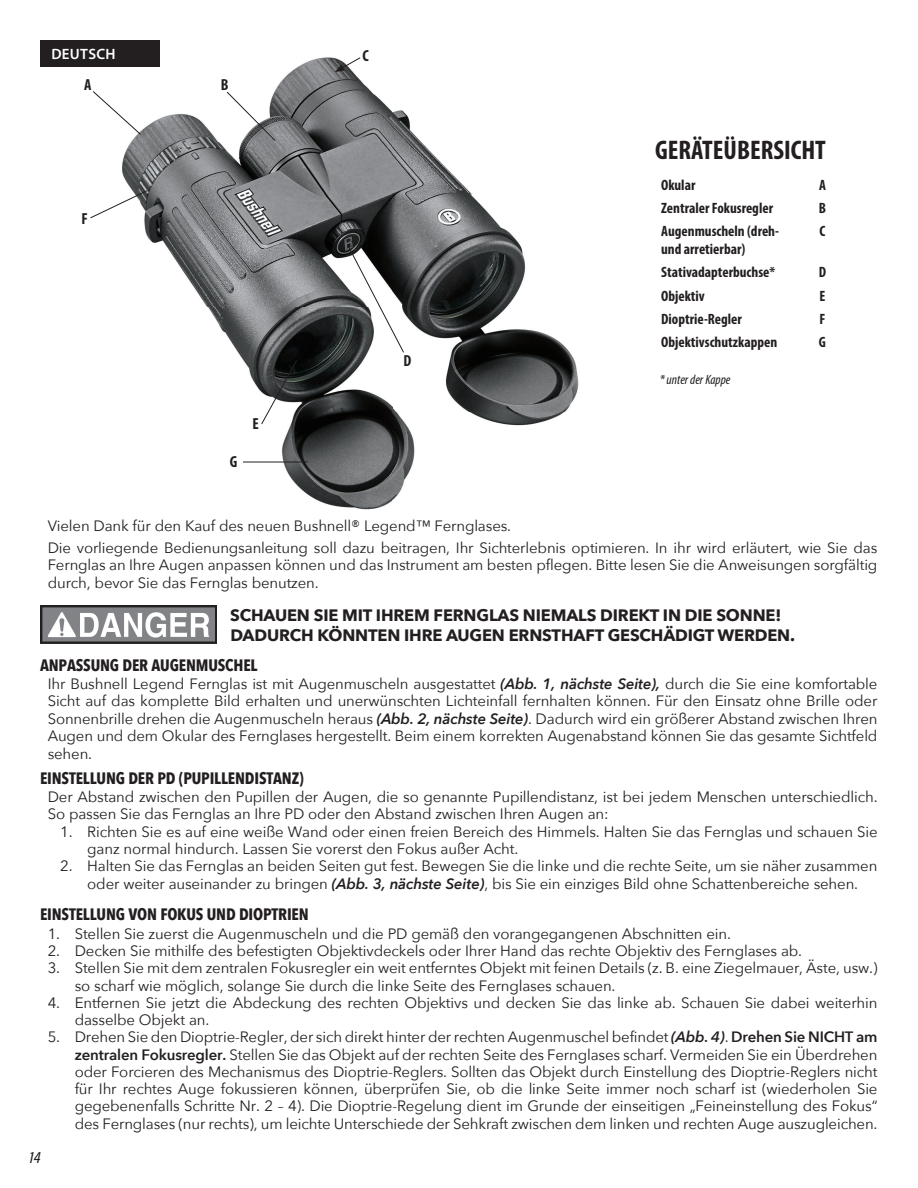
<style>
.page{position:relative;width:918px;height:1188px;background:#fff}
.page>*{position:absolute;margin:0;border:0;box-sizing:border-box;transform-origin:0 0}
.t1{font:700 condensed 27px "Myriad Pro";color:#231f20}
.t2{font:700 16.5px/19.8px "Avenir Next";letter-spacing:-.01em;color:#231f20}
.t3{font:700 16.5px "Avenir Next Condensed";letter-spacing:-.01em;color:#231f20}
.t4{font:italic 500 16.5px "Acumin Pro Cond";color:#231f20}
.t5{font:700 condensed 16.05px "Myriad Pro";color:#231f20}
.t6{font:15px/17.4px "Avenir Next";letter-spacing:-.01em;color:#231f20}
.t7{font:700 condensed 15px/18px "Myriad Pro";color:#231f20}
.t8{font:600 15px "Myriad Pro";letter-spacing:.02em;color:#fff}
.t9{font:italic condensed 13.5px "Myriad Pro";color:#231f20}
.s1{font-weight:600;font-style:italic}
.s2{font-weight:600}
</style>
<div class="page">
<img style="left:40px;top:605px;width:177px;height:39px">
<img style="left:122px;top:57px;width:457px;height:453px">
<svg style="left:335px;top:57px;width:26px;height:15px"></svg>
<svg style="left:226px;top:91px;width:50px;height:51px"></svg>
<svg style="left:93px;top:90px;width:49px;height:45px"></svg>
<svg style="left:348px;top:246px;width:57px;height:107px"></svg>
<svg style="left:90px;top:190px;width:58px;height:29px"></svg>
<svg style="left:261px;top:359px;width:37px;height:66px"></svg>
<hr style="left:243px;top:462px;width:65px;height:1px;background:#231f20">
<div style="left:40px;top:40px;width:120px;height:27px;background:#231f20"></div>
<p class="t8" style="left:51px;top:44px;width:66px">DEUTSCH</p>
<p class="t5" style="left:84px;top:75px;width:9px">A</p>
<p class="t5" style="left:221px;top:75px;width:9px">B</p>
<p class="t5" style="left:82px;top:208px;width:8px">F</p>
<p class="t5" style="left:230px;top:452px;width:9px">G</p>
<p class="t5" style="left:253px;top:414px;width:8px">E</p>
<p class="t5" style="left:362px;top:46px;width:8px">C</p>
<p class="t5" style="left:403px;top:350px;width:9px">D</p>
<h1 class="t1" style="left:655px;top:133px;width:172px">GERÄTEÜBERSICHT</h1>
<p class="t7" style="left:661px;top:175px;width:36px">Okular</p>
<p class="t7" style="left:819px;top:175px;width:8px">A</p>
<p class="t7" style="left:661px;top:199px;width:113px">Zentraler Fokusregler</p>
<p class="t7" style="left:819px;top:199px;width:9px">B</p>
<p class="t7" style="left:661px;top:222px;width:119px">Augenmuscheln (dreh&shy;und arretierbar)</p>
<p class="t7" style="left:820px;top:222px;width:7px">C</p>
<p class="t7" style="left:661px;top:263px;width:116px">Stativadapterbuchse*</p>
<p class="t7" style="left:819px;top:263px;width:9px">D</p>
<p class="t7" style="left:661px;top:286px;width:45px">Objektiv</p>
<p class="t7" style="left:820px;top:286px;width:7px">E</p>
<p class="t7" style="left:661px;top:310px;width:82px">Dioptrie-Regler</p>
<p class="t7" style="left:820px;top:310px;width:7px">F</p>
<p class="t7" style="left:661px;top:333px;width:118px">Objektivschutzkappen</p>
<p class="t7" style="left:819px;top:333px;width:9px">G</p>
<p class="t9" style="left:660px;top:371px;width:72px">* unter der Kappe</p>
<p class="t6" style="left:48px;top:515px;width:831px;line-height:21.5px">Vielen Dank für den Kauf des neuen Bushnell® Legend™ Fernglases.<br>Die vorliegende Bedienungsanleitung soll dazu beitragen, Ihr Sichterlebnis optimieren. In ihr wird erläutert, wie Sie das</p>
<p class="t6" style="left:48px;top:555px;width:831px;line-height:18px">Fernglas an Ihre Augen anpassen können und das Instrument am besten pflegen. Bitte lesen Sie die Anweisungen sorgfältig durch, bevor Sie das Fernglas benutzen.</p>
<p class="t2" style="left:230px;top:605px;width:566px">SCHAUEN SIE MIT IHREM FERNGLAS NIEMALS DIREKT IN DIE SONNE!<br>DADURCH KÖNNTEN IHRE AUGEN ERNSTHAFT GESCHÄDIGT WERDEN.</p>
<p class="t3" style="left:40px;top:655px;width:219px">ANPASSUNG DER AUGENMUSCHEL</p>
<p class="t6" style="left:48px;top:675px;width:831px;text-align:justify">Ihr Bushnell Legend Fernglas ist mit Augenmuscheln ausgestattet <span class="s1">(Abb. 1, nächste Seite),</span> durch die Sie eine komfortable Sicht auf das komplette Bild erhalten und unerwünschten Lichteinfall fernhalten können. Für den Einsatz ohne Brille oder Sonnenbrille drehen die Augenmuscheln heraus <span class="s1">(Abb. 2, nächste Seite)</span>. Dadurch wird ein größerer Abstand zwischen Ihren Augen und dem Okular des Fernglases hergestellt. Beim einem korrekten Augenabstand können Sie das gesamte Sichtfeld sehen.</p>
<p class="t3" style="left:40px;top:768px;width:265px">EINSTELLUNG DER PD (PUPILLENDISTANZ)</p>
<p class="t6" style="left:48px;top:788px;width:831px">Der Abstand zwischen den Pupillen der Augen, die so genannte Pupillendistanz, ist bei jedem Menschen unterschiedlich.<br>So passen Sie das Fernglas an Ihre PD oder den Abstand zwischen Ihren Augen an:</p>
<p class="t6" style="left:87px;top:822px;width:792px;text-indent:-27px">1. Richten Sie es auf eine weiße Wand oder einen freien Bereich des Himmels. Halten Sie das Fernglas und schauen Sie ganz normal hindurch. Lassen Sie vorerst den Fokus außer Acht.</p>
<p class="t6" style="left:60px;top:856px;width:819px;line-height:18px;text-align:center">2. Halten Sie das Fernglas an beiden Seiten gut fest. Bewegen Sie die linke und die rechte Seite, um sie näher zusammen oder weiter auseinander zu bringen <span class="s1">(Abb. 3, nächste Seite)</span>, bis Sie ein einziges Bild ohne Schattenbereiche sehen.</p>
<p class="t3" style="left:40px;top:905px;width:270px">EINSTELLUNG VON FOKUS UND DIOPTRIEN</p>
<p class="t6" style="left:48px;top:924px;width:685px">1. Stellen Sie zuerst die Augenmuscheln und die PD gemäß den vorangegangenen Abschnitten ein.</p>
<p class="t6" style="left:48px;top:942px;width:756px">2. Decken Sie mithilfe des befestigten Objektivdeckels oder Ihrer Hand das rechte Objektiv des Fernglases ab.</p>
<p class="t6" style="left:75px;top:959px;width:804px;text-indent:-27px">3. Stellen Sie mit dem zentralen Fokusregler ein weit entferntes Objekt mit feinen Details (z. B. eine Ziegelmauer, Äste, usw.) so scharf wie möglich, solange Sie durch die linke Seite des Fernglases schauen.</p>
<p class="t6" style="left:75px;top:993px;width:804px;text-indent:-27px">4. Entfernen Sie jetzt die Abdeckung des rechten Objektivs und decken Sie das linke ab. Schauen Sie dabei weiterhin dasselbe Objekt an.</p>
<p class="t6" style="left:75px;top:1028px;width:804px;text-align:justify;text-indent:-27px">5. Drehen Sie den Dioptrie-Regler, der sich direkt hinter der rechten Augenmuschel befindet <span class="s1">(Abb. 4)</span>. <span class="s2">Drehen Sie NICHT am zentralen Fokusregler.</span> Stellen Sie das Objekt auf der rechten Seite des Fernglases scharf. Vermeiden Sie ein Überdrehen oder Forcieren des Mechanismus des Dioptrie-Reglers. Sollten das Objekt durch Einstellung des Dioptrie-Reglers nicht für Ihr rechtes Auge fokussieren können, überprüfen Sie, ob die linke Seite immer noch scharf ist (wiederholen Sie gegebenenfalls Schritte Nr. 2 – 4). Die Dioptrie-Regelung dient im Grunde der einseitigen „Feineinstellung des Fokus“ des Fernglases (nur rechts), um leichte Unterschiede der Sehkraft zwischen dem linken und rechten Auge auszugleichen.</p>
<p class="t4" style="left:30px;top:1146px;width:12px">14</p>
</div>
